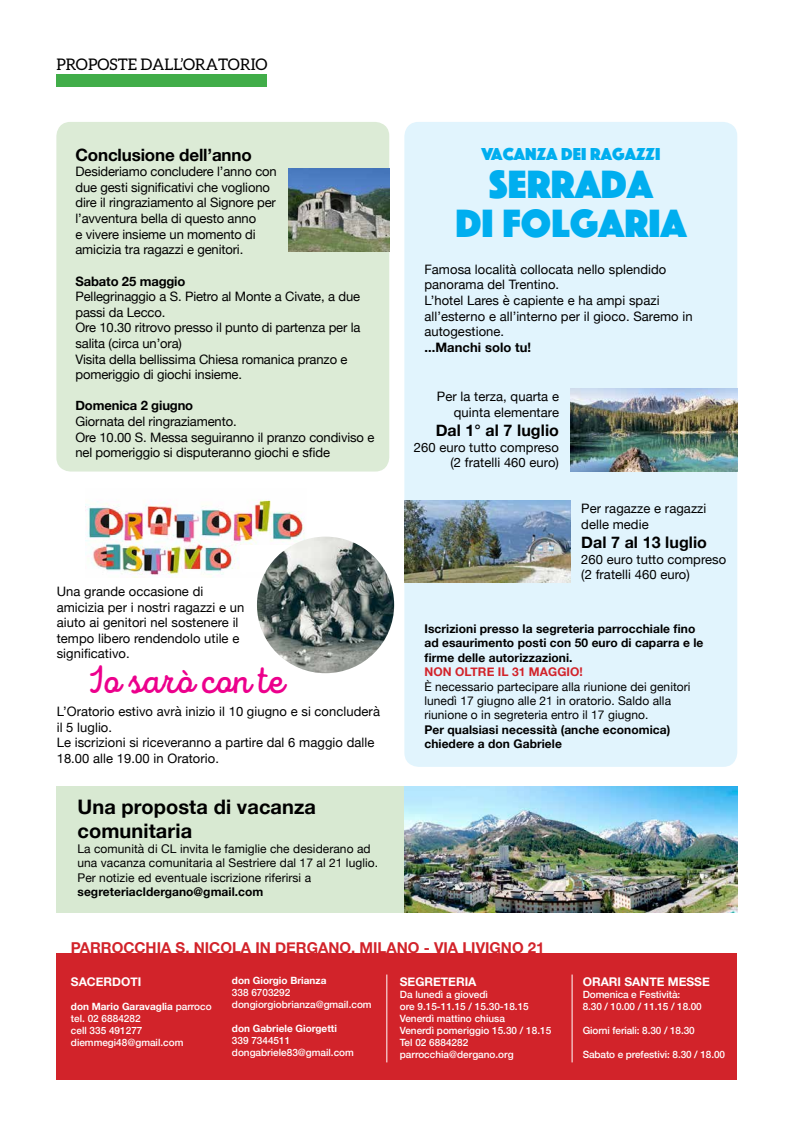
<style>
.page{position:relative;width:794px;height:1134px;background:#fff}
.page>*{position:absolute;margin:0;border:0;box-sizing:border-box;transform-origin:0 0}
.t1{font:41px/39px "Phosphate Solid";letter-spacing:.005em;color:#00aeef;text-align:center}
.t2{font:39.2px "Intro Script B Base";color:#ec008c}
.t3{font:700 20px/24px "Helvetica Neue";letter-spacing:.005em;color:#000}
.t4{font:18px "Phosphate Solid";letter-spacing:.005em;color:#00aeef}
.t5{font:700 17px "Helvetica Neue";letter-spacing:-.01em;color:#000}
.t6{font:700 16px "Helvetica Neue";letter-spacing:.005em;color:#000}
.t7{font:16px "Aleo";color:#000}
.t8{font:700 15px "Helvetica Neue";color:#d2232a}
.t9{font:13px/15.6px "Helvetica Neue";letter-spacing:.005em;color:#000}
.t10{font:700 13px "Helvetica Neue";letter-spacing:-.01em;color:#000}
.t11{font:12px/14.4px "Helvetica Neue";letter-spacing:.005em;color:#000}
.t12{font:700 12px/14.4px "Helvetica Neue";letter-spacing:.005em;color:#000}
.t13{font:700 12px "Helvetica Neue";color:#fff}
.t14{font:700 12px "Helvetica Neue";color:#d2232a}
.t15{font:500 10px/12px "Helvetica Neue";color:#fff}
.t16{font:700 10px "Helvetica Neue";color:#fff}
.s1{font-weight:700}
</style>
<div class="page">
<div style="left:404px;top:122px;width:333px;height:645px;background:#e1f4fd;border-radius:14px"></div>
<div style="left:56px;top:122px;width:333px;height:349px;background:#dcebd6;border-radius:14px"></div>
<div style="left:57px;top:786px;width:680px;height:127px;background:#d8e9d2"></div>
<div style="left:56px;top:74px;width:210px;height:13px;background:#41ad49"></div>
<div style="left:57px;top:953px;width:680px;height:127px;background:#d2232a"></div>
<hr style="left:571px;top:974px;width:1px;height:88px;background:#fff">
<hr style="left:386px;top:974px;width:1px;height:88px;background:#fff">
<img style="left:404px;top:786px;width:333px;height:127px">
<img style="left:571px;top:389px;width:166px;height:82px">
<img style="left:404px;top:501px;width:166px;height:82px">
<img style="left:86px;top:500px;width:219px;height:78px">
<div style="left:240px;top:545px;width:66px;height:27px;background:#fff"></div>
<img style="left:288px;top:168px;width:101px;height:83px">
<img style="left:257px;top:537px;width:137px;height:136px;border-radius:68px">
<p class="t7" style="left:56px;top:55px;width:213px">PROPOSTE DALL’ORATORIO</p>
<h3 class="t5" style="left:75px;top:141px;width:178px">Conclusione dell’anno</h3>
<p class="t9" style="left:75px;top:165px;width:203px">Desideriamo concludere l’anno con due gesti significativi che vogliono dire il ringraziamento al Signore per l’avventura bella di questo anno<br>e vivere insieme un momento di amicizia tra ragazzi e genitori.</p>
<p class="t10" style="left:75px;top:271px;width:111px">Sabato 25 maggio</p>
<p class="t9" style="left:75px;top:289px;width:286px">Pellegrinaggio a S. Pietro al Monte a Civate, a due passi da Lecco.<br>Ore 10.30 ritrovo presso il punto di partenza per la salita (circa un’ora)<br>Visita della bellissima Chiesa romanica pranzo e pomeriggio di giochi insieme.</p>
<p class="t10" style="left:75px;top:395px;width:119px">Domenica 2 giugno</p>
<p class="t9" style="left:75px;top:414px;width:300px">Giornata del ringraziamento.<br>Ore 10.00 S. Messa seguiranno il pranzo condiviso e nel pomeriggio si disputeranno giochi e sfide</p>
<p class="t9" style="left:57px;top:584px;width:189px">Una grande occasione di amicizia per i nostri ragazzi e un aiuto ai genitori nel sostenere il tempo libero rendendolo utile e significativo.</p>
<h2 class="t2" style="left:86px;top:657px;width:199px">Io sarò con te</h2>
<p class="t9" style="left:57px;top:704px;width:325px">L’Oratorio estivo avrà inizio il 10 giugno e si concluderà il 5 luglio.<br>Le iscrizioni si riceveranno a partire dal 6 maggio dalle 18.00 alle 19.00 in Oratorio.</p>
<h3 class="t3" style="left:77px;top:796px;width:240px">Una proposta di vacanza comunitaria</h3>
<p class="t11" style="left:77px;top:842px;width:302px">La comunità di CL invita le famiglie che desiderano ad una vacanza comunitaria al Sestriere dal 17 al 21 luglio.<br>Per notizie ed eventuale iscrizione riferirsi a</p>
<p class="t12" style="left:77px;top:885px;width:187px">segreteriacldergano@gmail.com</p>
<h3 class="t4" style="left:481px;top:141px;width:180px">VACANZA DEI RAGAZZI</h3>
<h1 class="t1" style="left:455px;top:163px;width:233px">SERRADA<br>DI FOLGARIA</h1>
<p class="t9" style="left:424px;top:262px;width:270px">Famosa località collocata nello splendido panorama del Trentino.<br>L’hotel Lares è capiente e ha ampi spazi all’esterno e all’interno per il gioco. Saremo in autogestione.</p>
<p class="t10" style="left:424px;top:337px;width:108px">...Manchi solo tu!</p>
<p class="t9" style="left:437px;top:390px;width:123px;text-align:right">Per la terza, quarta e quinta elementare</p>
<p class="t6" style="left:436px;top:418px;width:125px">Dal 1° al 7 luglio</p>
<p class="t9" style="left:414px;top:440px;width:146px;text-align:right">260 euro tutto compreso (2 fratelli 460 euro)</p>
<p class="t9" style="left:581px;top:502px;width:127px">Per ragazze e ragazzi delle medie</p>
<p class="t6" style="left:581px;top:530px;width:127px">Dal 7 al 13 luglio</p>
<p class="t9" style="left:581px;top:552px;width:146px">260 euro tutto compreso (2 fratelli 460 euro)</p>
<p class="t12" style="left:424px;top:622px;width:281px">Iscrizioni presso la segreteria parrocchiale fino ad esaurimento posti con 50 euro di caparra e le firme delle autorizzazioni.</p>
<p class="t14" style="left:424px;top:662px;width:40px">Non oltre</p>
<p class="t14" style="left:498px;top:662px;width:41px">il 31 maggio</p>
<p class="t14" style="left:579px;top:662px;width:5px">!</p>
<p class="t11" style="left:424px;top:680px;width:268px">È necessario partecipare alla riunione dei genitori lunedì 17 giugno alle 21 in oratorio. Saldo alla riunione o in segreteria entro il 17 giugno.</p>
<p class="t12" style="left:424px;top:723px;width:247px">Per qualsiasi necessità (anche economica) chiedere a don Gabriele</p>
<p class="t8" style="left:71px;top:935px;width:21px">Parrocchia</p>
<p class="t8" style="left:176px;top:935px;width:40px">S. Nicola</p>
<p class="t8" style="left:255px;top:935px;width:43px">in Dergano</p>
<p class="t8" style="left:351px;top:935px;width:32px">, Milano</p>
<p class="t8" style="left:424px;top:935px;width:57px">- Via Livigno</p>
<p class="t8" style="left:528px;top:935px;width:18px">21</p>
<p class="t13" style="left:400px;top:972px;width:17px">Segreteria</p>
<p class="t15" style="left:400px;top:988px;width:153px">Da lunedì a giovedì<br>ore 9.15-11.15 / 15.30-18.15<br>Venerdì mattino chiusa<br>Venerdì pomeriggio 15.30 / 18.15<br>Tel 02 6884282 parrocchia@dergano.org</p>
<p class="t16" style="left:232px;top:973px;width:96px">don Giorgio Brianza</p>
<p class="t15" style="left:232px;top:986px;width:141px">338 6703292 dongiorgiobrianza@gmail.com</p>
<p class="t16" style="left:232px;top:1021px;width:107px">don Gabriele Giorgetti</p>
<p class="t15" style="left:232px;top:1034px;width:123px">339 7344511 dongabriele83@gmail.com</p>
<p class="t13" style="left:71px;top:972px;width:17px">Sacerdoti</p>
<p class="t15" style="left:71px;top:1000px;width:142px"><span class="s1">don Mario Garavaglia</span> parroco tel. 02 6884282<br>cell 335 491277 diemmegi48@gmail.com</p>
<p class="t13" style="left:583px;top:972px;width:9px">orari</p>
<p class="t13" style="left:624px;top:972px;width:9px">sante</p>
<p class="t13" style="left:668px;top:972px;width:10px">messe</p>
<p class="t15" style="left:583px;top:988px;width:121px">Domenica e Festività:<br>8.30 / 10.00 / 11.15 / 18.00</p>
<p class="t15" style="left:583px;top:1024px;width:113px">Giorni feriali: 8.30 / 18.30</p>
<p class="t15" style="left:583px;top:1048px;width:144px">Sabato e prefestivi: 8.30 / 18.00</p>
</div>
